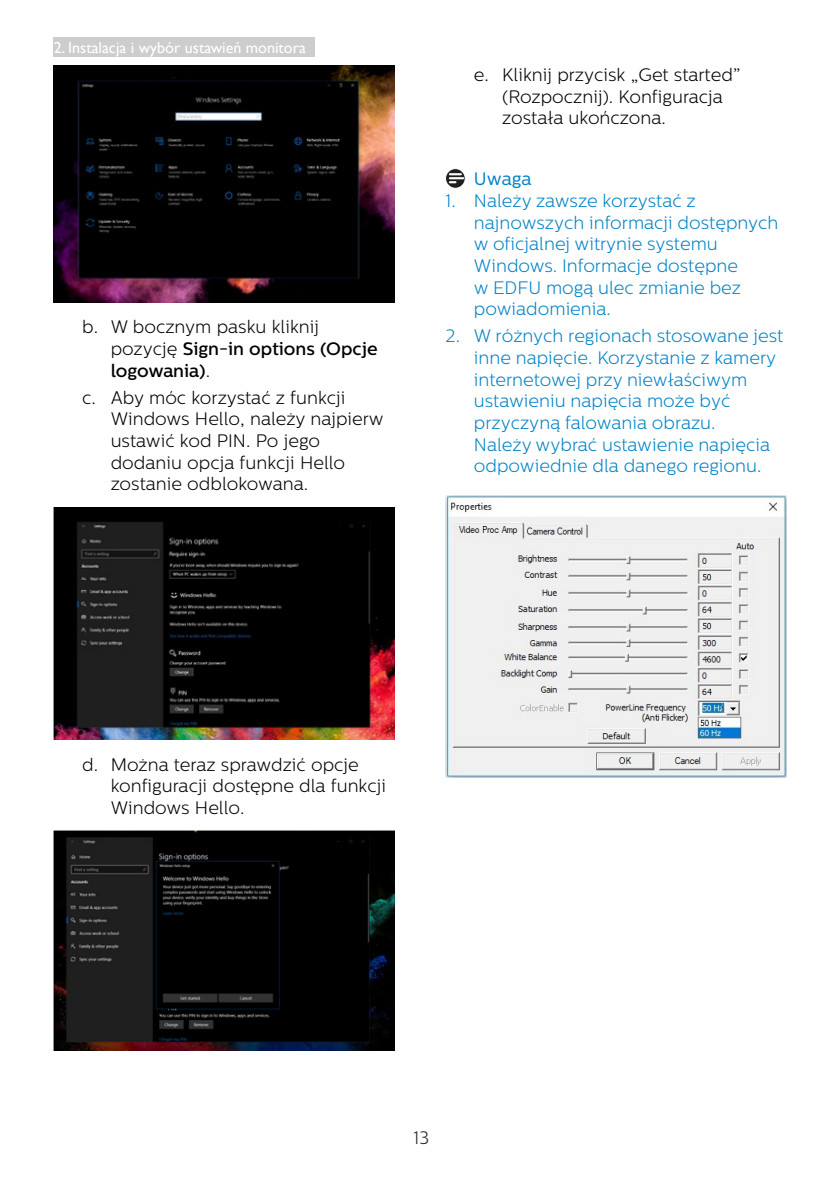
<style>
.page{position:relative;width:840px;height:1191px;background:#fff}
.page>*{position:absolute;margin:0;border:0;box-sizing:border-box;transform-origin:0 0}
.Note_body{font:300 18px/21.6px "Centrale Sans";color:#0082c5}
.t1{font:300 18px/21.6px "Centrale Sans";color:#000}
.Heading_4_Blue{font:18px "Centrale Sans";color:#0082c5}
.t2{font:300 18px "Centrale Sans";color:#231f20}
.t3{font:16px "Gill Sans Alt One WGL";color:#fff}
.s1{font-weight:500}
</style>
<div class="page">
<div style="left:54px;top:37px;width:261px;height:20px;background:#cdcdcd"></div>
<img style="left:54px;top:66px;width:340px;height:236px">
<img style="left:54px;top:507px;width:340px;height:232px">
<img style="left:54px;top:830px;width:340px;height:220px">
<svg style="left:445px;top:169px;width:20px;height:19px"></svg>
<div style="left:445px;top:169px;width:20px;height:19px;border:1px solid #fff;border-radius:50%"></div>
<svg style="left:449px;top:173px;width:14px;height:10px"></svg>
<img style="left:445px;top:495px;width:340px;height:282px">
<p class="t3" style="left:54px;top:36px;width:253px">2. Instalacja i wybór ustawień monitora</p>
<p class="t1" style="left:111px;top:316px;width:268px;text-indent:-28px">b. W bocznym pasku kliknij pozycję <span class="s1">Sign-in options (Opcje logowania)</span>.</p>
<p class="t1" style="left:111px;top:387px;width:274px;text-indent:-28px">c. Aby móc korzystać z funkcji<br>Windows Hello, należy najpierw ustawić kod PIN. Po jego dodaniu opcja funkcji Hello zostanie odblokowana.</p>
<p class="t1" style="left:502px;top:64px;width:240px;text-indent:-28px">e. Kliknij przycisk „Get started” (Rozpocznij). Konfiguracja została ukończona.</p>
<p class="Heading_4_Blue" style="left:473px;top:168px;width:59px">Uwaga</p>
<p class="Note_body" style="left:473px;top:190px;width:306px;text-indent:-28px">1. Należy zawsze korzystać z najnowszych informacji dostępnych w oficjalnej witrynie systemu<br>Windows. Informacje dostępne<br>w EDFU mogą ulec zmianie bez powiadomienia.</p>
<p class="Note_body" style="left:473px;top:325px;width:311px;text-indent:-28px">2. W różnych regionach stosowane jest inne napięcie. Korzystanie z kamery internetowej przy niewłaściwym ustawieniu napięcia może być przyczyną falowania obrazu.<br>Należy wybrać ustawienie napięcia odpowiednie dla danego regionu.</p>
<p class="t1" style="left:111px;top:753px;width:277px;text-indent:-28px">d. Można teraz sprawdzić opcje konfiguracji dostępne dla funkcji<br>Windows Hello.</p>
<p class="t2" style="left:413px;top:1127px;width:17px">13</p>
</div>
